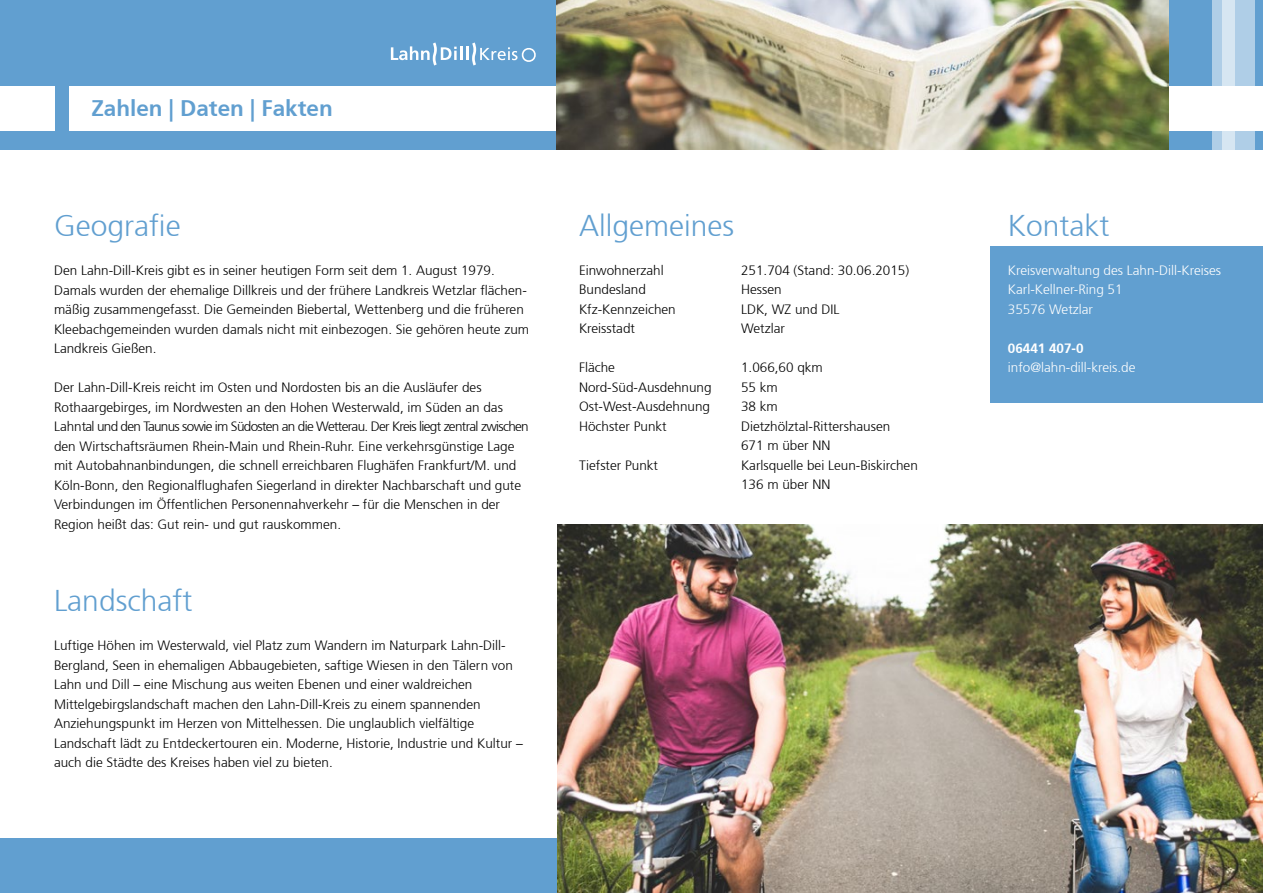
<style>
.page{position:relative;width:1263px;height:893px;background:#fff}
.page>*{position:absolute;margin:0;border:0;box-sizing:border-box;transform-origin:0 0}
.t1{font:300 30px "Frutiger";color:#619fd0}
.t2{font:700 22.5px "Frutiger";color:#619fd0}
.t3{font:300 13.5px/19.5px "Frutiger";color:#000}
.t4{font:300 13.5px/19.5px "Frutiger";color:#fff}
.t5{font:700 13.5px "Frutiger";color:#fff}
</style>
<div class="page">
<div style="left:0;top:0;width:1263px;height:150px;background:#619fd0"></div>
<div style="left:0;top:839px;width:1263px;height:54px;background:#619fd0"></div>
<hr style="left:460px;top:46px;width:3px;height:14px;background:#fff">
<svg style="left:391px;top:42px;width:66px;height:24px"></svg>
<svg style="left:466px;top:42px;width:70px;height:24px"></svg>
<div style="left:69px;top:86px;width:1194px;height:44px;background:#fff"></div>
<div style="left:0;top:86px;width:54px;height:44px;background:#fff"></div>
<img style="left:556px;top:0;width:613px;height:150px">
<svg style="left:1235px;top:0;width:19px;height:247px"></svg>
<svg style="left:1212px;top:0;width:23px;height:247px"></svg>
<img style="left:557px;top:524px;width:706px;height:369px">
<div style="left:991px;top:247px;width:272px;height:156px;background:#619fd0"></div>
<h2 class="t2" style="left:91px;top:95px;width:243px">Zahlen | Daten | Fakten</h2>
<h1 class="t1" style="left:54px;top:209px;width:128px">Geografie</h1>
<p class="t3" style="left:54px;top:261px;width:477px">Den Lahn-Dill-Kreis gibt es in seiner heutigen Form seit dem 1. August 1979.<br>Damals wurden der ehemalige Dillkreis und der frühere Landkreis Wetzlar flächen&shy;mäßig zusammengefasst. Die Gemeinden Biebertal, Wettenberg und die früheren Kleebachgemeinden wurden damals nicht mit einbezogen. Sie gehören heute zum Landkreis Gießen.</p>
<p class="t3" style="left:54px;top:378px;width:476px">Der Lahn-Dill-Kreis reicht im Osten und Nordosten bis an die Ausläufer des Rothaargebirges, im Nordwesten an den Hohen Westerwald, im Süden an das Lahntal und den Taunus sowie im Südosten an die Wetterau. Der Kreis liegt zentral zwischen den Wirtschaftsräumen Rhein-Main und Rhein-Ruhr. Eine verkehrsgünstige Lage mit Autobahnanbindungen, die schnell erreichbaren Flughäfen Frankfurt/M. und Köln-Bonn, den Regionalflughafen Siegerland in direkter Nachbarschaft und gute Verbindungen im Öffentlichen Personennahverkehr – für die Menschen in der Region heißt das: Gut rein- und gut rauskommen.</p>
<h1 class="t1" style="left:54px;top:584px;width:140px">Landschaft</h1>
<p class="t3" style="left:54px;top:636px;width:470px">Luftige Höhen im Westerwald, viel Platz zum Wandern im Naturpark Lahn-Dill-Bergland, Seen in ehemaligen Abbaugebieten, saftige Wiesen in den Tälern von Lahn und Dill – eine Mischung aus weiten Ebenen und einer waldreichen Mittelgebirgslandschaft machen den Lahn-Dill-Kreis zu einem spannenden Anziehungspunkt im Herzen von Mittelhessen. Die unglaublich vielfältige Landschaft lädt zu Entdeckertouren ein. Moderne, Historie, Industrie und Kultur – auch die Städte des Kreises haben viel zu bieten.</p>
<h1 class="t1" style="left:579px;top:208px;width:157px">Allgemeines</h1>
<p class="t3" style="left:579px;top:260px;width:86px">Einwohnerzahl</p>
<p class="t3" style="left:741px;top:260px;width:170px">251.704 (Stand: 30.06.2015)</p>
<p class="t3" style="left:579px;top:280px;width:68px">Bundesland</p>
<p class="t3" style="left:741px;top:280px;width:42px">Hessen</p>
<p class="t3" style="left:579px;top:299px;width:98px">Kfz-Kennzeichen</p>
<p class="t3" style="left:741px;top:299px;width:100px">LDK, WZ und DIL</p>
<p class="t3" style="left:579px;top:319px;width:57px">Kreisstadt</p>
<p class="t3" style="left:741px;top:319px;width:45px">Wetzlar</p>
<p class="t3" style="left:579px;top:358px;width:37px">Fläche</p>
<p class="t3" style="left:741px;top:358px;width:83px">1.066,60 qkm</p>
<p class="t3" style="left:579px;top:377px;width:134px">Nord-Süd-Ausdehnung</p>
<p class="t3" style="left:741px;top:377px;width:38px">55 km</p>
<p class="t3" style="left:579px;top:397px;width:133px">Ost-West-Ausdehnung</p>
<p class="t3" style="left:741px;top:397px;width:38px">38 km</p>
<p class="t3" style="left:579px;top:416px;width:89px">Höchster Punkt</p>
<p class="t3" style="left:741px;top:416px;width:151px">Dietzhölztal-Rittershausen<br>671 m über NN</p>
<p class="t3" style="left:579px;top:455px;width:81px">Tiefster Punkt</p>
<p class="t3" style="left:741px;top:455px;width:178px">Karlsquelle bei Leun-Biskirchen<br>136 m über NN</p>
<h1 class="t1" style="left:1008px;top:208px;width:103px">Kontakt</h1>
<p class="t4" style="left:1008px;top:260px;width:215px">Kreisverwaltung des Lahn-Dill-Kreises<br>Karl-Kellner-Ring 51<br>35576 Wetzlar</p>
<p class="t5" style="left:1008px;top:340px;width:77px">06441 407-0</p>
<p class="t4" style="left:1008px;top:358px;width:129px">info@lahn-dill-kreis.de</p>
</div>
